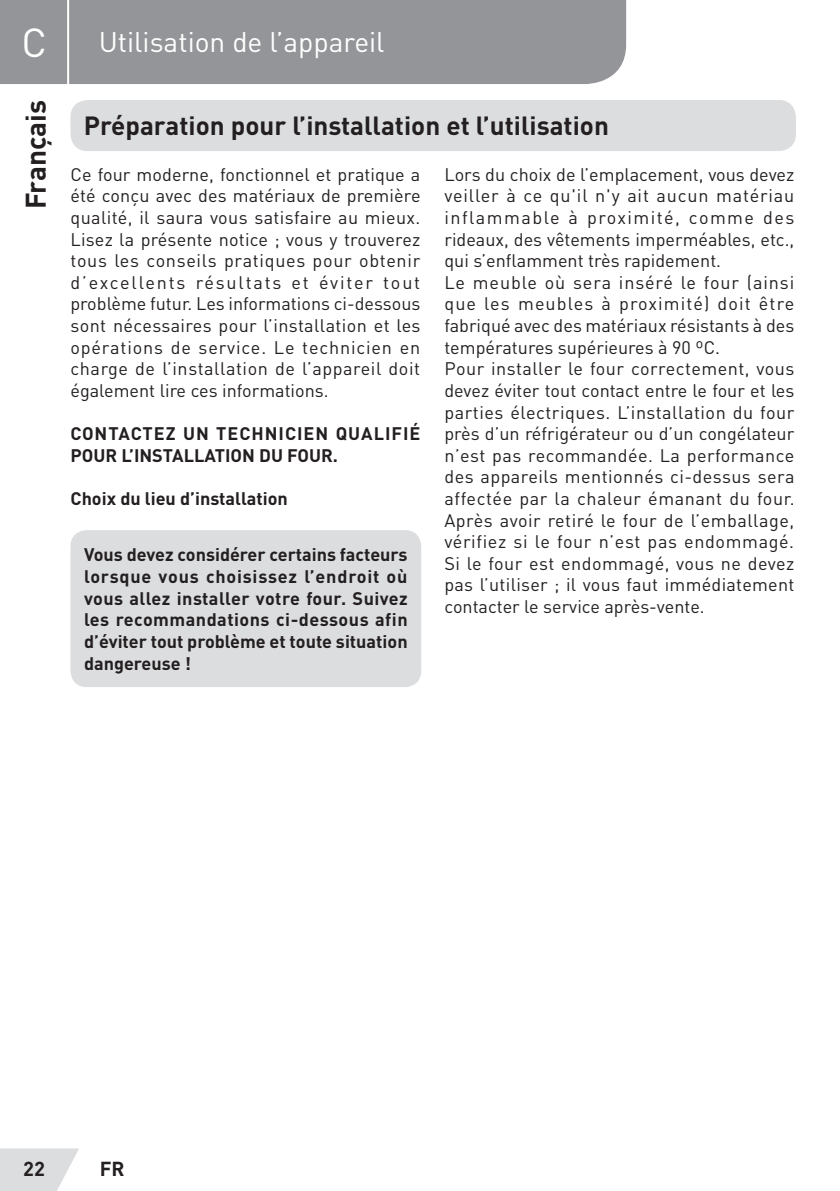
<style>
.page{position:relative;width:840px;height:1191px;background:#fff}
.page>*{position:absolute;margin:0;border:0;box-sizing:border-box;transform-origin:0 0}
.t1{font:40px "DIN Pro";color:#fff}
.t2{font:28px "DIN Pro";color:#fff}
.t3{font:700 28px "DIN Pro";color:#231f20}
.t4{font:700 26px "DIN Pro";color:#231f20}
.t5{font:700 20px "DIN Pro";color:#231f20}
.t6{font:18px/21.6px "DIN Pro";letter-spacing:.015em;color:#231f20;text-align:justify}
.t7{font:700 18px/21.6px "DIN Pro";color:#231f20;text-align:justify}
.t8{font:700 18px/21.6px "DIN Pro";letter-spacing:.045em;color:#231f20}
</style>
<div class="page">
<svg style="left:0;top:1148px;width:79px;height:43px"></svg>
<div style="left:0;top:0;width:625px;height:84px;background:#939598"></div>
<hr style="left:67px;top:0;width:2px;height:94px;background:#fff">
<div style="left:70px;top:100px;width:725px;height:51px;background:#dcdddf;border-radius:17px"></div>
<div style="left:70px;top:530px;width:351px;height:157px;background:#dcdddf;border-radius:16px"></div>
<h1 class="t1" style="left:21px;top:15px;width:27px">C</h1>
<h2 class="t3" style="left:17px;top:209px;width:111px;rotate:-90deg">Français</h2>
<h2 class="t2" style="left:99px;top:23px;width:287px">Utilisation de l’appareil</h2>
<h3 class="t4" style="left:84px;top:108px;width:526px">Préparation pour l’installation et l’utilisation</h3>
<p class="t6" style="left:70px;top:163px;width:351px">Ce four moderne, fonctionnel et pratique a été conçu avec des matériaux de première qualité, il saura vous satisfaire au mieux.<br>Lisez la présente notice ; vous y trouverez tous les conseils pratiques pour obtenir d’excellents résultats et éviter tout problème futur. Les informations ci-dessous sont nécessaires pour l’installation et les opérations de service. Le technicien en charge de l’installation de l’appareil doit également lire ces informations.</p>
<p class="t8" style="left:70px;top:422px;width:351px">CONTACTEZ UN TECHNICIEN QUALIFIÉ<br>POUR L’INSTALLATION DU FOUR.</p>
<p class="t7" style="left:70px;top:487px;width:219px">Choix du lieu d’installation</p>
<p class="t6" style="left:444px;top:163px;width:351px;text-align:left">Lors du choix de l’emplacement, vous devez veiller à ce qu'il n'y ait aucun matériau inflammable à proximité, comme des rideaux, des vêtements imperméables, etc., qui s’enflamment très rapidement.<br>Le meuble où sera inséré le four (ainsi que les meubles à proximité) doit être fabriqué avec des matériaux résistants à des températures supérieures à 90 ºC.<br>Pour installer le four correctement, vous devez éviter tout contact entre le four et les parties électriques. L’installation du four près d’un réfrigérateur ou d’un congélateur n’est pas recommandée. La performance des appareils mentionnés ci-dessus sera affectée par la chaleur émanant du four.<br>Après avoir retiré le four de l’emballage, vérifiez si le four n’est pas endommagé.<br>Si le four est endommagé, vous ne devez pas l’utiliser ; il vous faut immédiatement contacter le service après-vente.</p>
<p class="t7" style="left:84px;top:543px;width:325px">Vous devez considérer certains facteurs lorsque vous choisissez l’endroit où vous allez installer votre four. Suivez les recommandations ci-dessous afin d’éviter tout problème et toute situation dangereuse !</p>
<p class="t5" style="left:23px;top:1155px;width:23px">22</p>
<p class="t5" style="left:100px;top:1155px;width:26px">FR</p>
</div>
